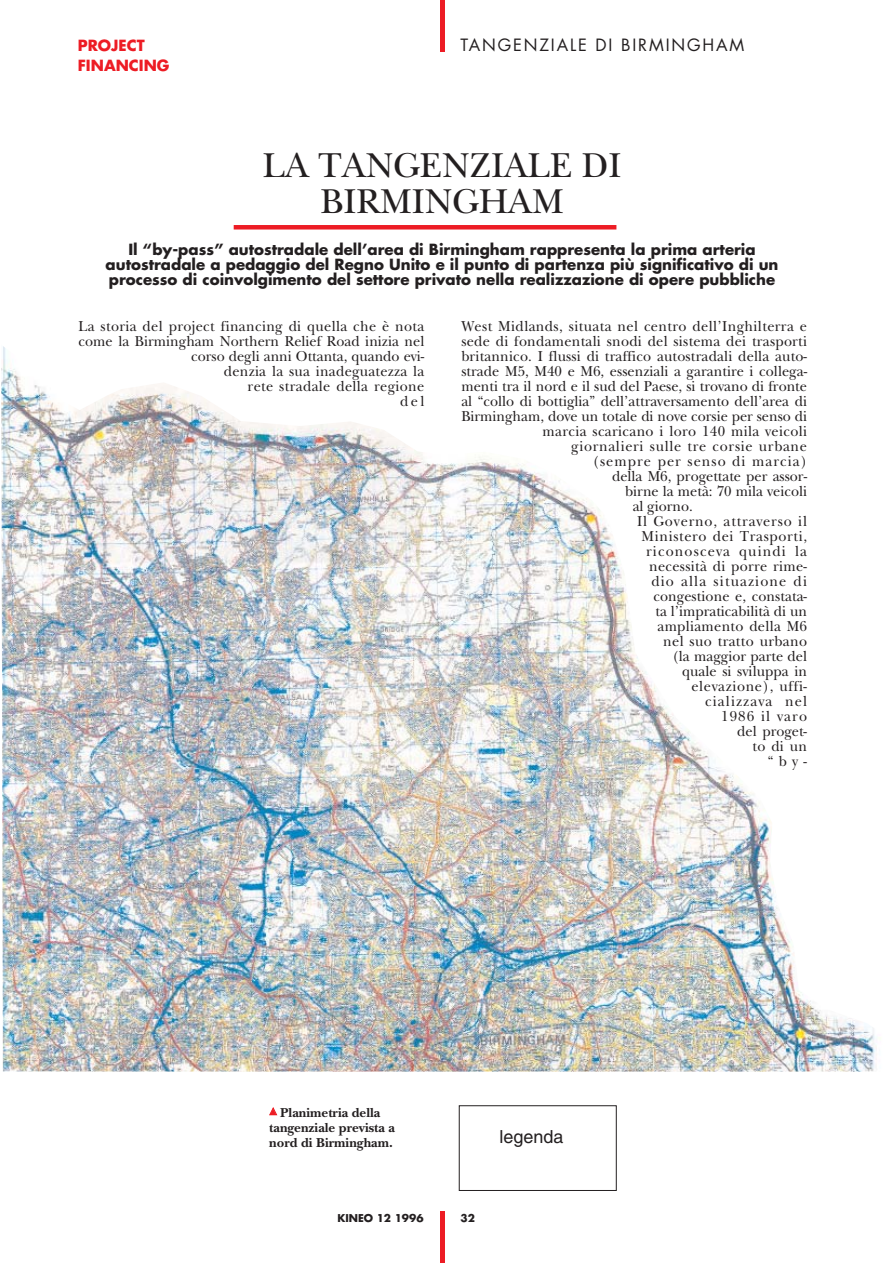
<style>
.page{position:relative;width:893px;height:1263px;background:#fff}
.page>*{position:absolute;margin:0;border:0;box-sizing:border-box;transform-origin:0 0}
.t1{font:36px/36px "New Baskerville";color:#231f20;text-align:center}
.t2{font:18px "Helvetica";color:#231f20}
.t3{font:16.5px "Futura";letter-spacing:.11em;color:#231f20}
.t4{font:15px/15px "New Baskerville";letter-spacing:.02em;color:#231f20;text-align:right;scale:.96 1}
.t5{font:15px "New Baskerville";color:#231f20;scale:.96 1}
.t6{font:700 15px/15px "Futura";color:#231f20;text-align:center}
.t7{font:15px "New Baskerville";letter-spacing:.045em;color:#231f20;scale:.96 1}
.t8{font:15px "New Baskerville";letter-spacing:.08em;color:#231f20;scale:.96 1}
.t9{font:15px "New Baskerville";letter-spacing:.07em;color:#231f20;scale:.96 1}
.t10{font:15px "New Baskerville";letter-spacing:.06em;color:#231f20;scale:.96 1}
.t11{font:700 15px "Futura";color:#ed1c24}
.t12{font:700 13.5px/15px "New Baskerville";color:#231f20}
.t13{font:700 10.5px "Futura";color:#231f20}
.s1{font-family:"Carta";font-weight:400;color:#ed1c24}
</style>
<div class="page">
<hr style="left:440px;top:0;width:4px;height:51px;background:#ed1c24">
<div style="left:234px;top:225px;width:382px;height:5px;background:#ed1c24"></div>
<img style="left:1px;top:346px;width:876px;height:726px">
<hr style="left:440px;top:1212px;width:4px;height:51px;background:#ed1c24">
<div style="left:459px;top:1106px;width:157px;height:85px;border:1px solid #231f20"></div>
<p class="t11" style="left:78px;top:37px;width:68px">PROJECT</p>
<p class="t3" style="left:461px;top:36px;width:285px">TANGENZIALE DI BIRMINGHAM</p>
<p class="t11" style="left:78px;top:56px;width:93px">FINANCING</p>
<h1 class="t1" style="left:263px;top:151px;width:360px">LA TANGENZIALE DI<br>BIRMINGHAM</h1>
<p class="t6" style="left:106px;top:242px;width:674px">Il “by-pass” autostradale dell’area di Birmingham rappresenta la prima arteria autostradale a pedaggio del Regno Unito e il punto di partenza più significativo di un processo di coinvolgimento del settore privato nella realizzazione di opere pubbliche</p>
<p class="t4" style="left:79px;top:320px;width:362px">La storia del project financing di quella che è nota come la Birmingham Northern Relief Road inizia nel corso degli anni Ottanta, quando evi-<br>denzia la sua inadeguatezza la<br>rete stradale della regione<br>del</p>
<p class="t4" style="left:461px;top:320px;width:362px">West Midlands, situata nel centro dell’Inghilterra e</p>
<p class="t4" style="left:461px;top:335px;width:362px">sede di fondamentali snodi del sistema dei trasporti</p>
<p class="t4" style="left:461px;top:350px;width:362px">britannico. I flussi di traffico autostradali della auto-</p>
<p class="t4" style="left:461px;top:365px;width:362px">strade M5, M40 e M6, essenziali a garantire i collega-</p>
<p class="t5" style="left:461px;top:381px;width:362px">menti tra il nord e il sud del Paese, si trovano di fronte</p>
<p class="t5" style="left:461px;top:396px;width:362px">al “collo di bottiglia” dell’attraversamento dell’area di</p>
<p class="t5" style="left:461px;top:411px;width:362px">Birmingham, dove un totale di nove corsie per senso di</p>
<p class="t4" style="left:542px;top:425px;width:277px">marcia scaricano i loro 140 mila veicoli</p>
<p class="t7" style="left:571px;top:441px;width:247px">giornalieri sulle tre corsie urbane</p>
<p class="t9" style="left:593px;top:456px;width:225px">(sempre per senso di marcia)</p>
<p class="t5" style="left:612px;top:471px;width:205px">della M6, progettate per assor-</p>
<p class="t5" style="left:625px;top:486px;width:191px">birne la metà: 70 mila veicoli</p>
<p class="t5" style="left:633px;top:501px;width:64px">al giorno.</p>
<p class="t10" style="left:637px;top:516px;width:178px">Il Governo, attraverso il</p>
<p class="t7" style="left:641px;top:531px;width:174px">Ministero dei Trasporti,</p>
<p class="t8" style="left:646px;top:546px;width:169px">riconosceva quindi la</p>
<p class="t4" style="left:649px;top:560px;width:166px">necessità di porre rime-</p>
<p class="t8" style="left:651px;top:576px;width:164px">dio alla situazione di</p>
<p class="t4" style="left:653px;top:590px;width:162px">congestione e, constata-</p>
<p class="t5" style="left:655px;top:606px;width:159px">ta l’impraticabilità di un</p>
<p class="t4" style="left:657px;top:620px;width:157px">ampliamento della M6</p>
<p class="t4" style="left:663px;top:635px;width:151px">nel suo tratto urbano</p>
<p class="t5" style="left:673px;top:651px;width:142px">(la maggior parte del</p>
<p class="t4" style="left:682px;top:665px;width:132px">quale si sviluppa in</p>
<p class="t7" style="left:691px;top:681px;width:122px">elevazione), uffi-</p>
<p class="t8" style="left:705px;top:696px;width:108px">cializzava nel</p>
<p class="t8" style="left:721px;top:711px;width:91px">1986 il varo</p>
<p class="t5" style="left:737px;top:726px;width:74px">del proget-</p>
<p class="t4" style="left:752px;top:740px;width:58px">to di un</p>
<p class="t4" style="left:768px;top:755px;width:43px">“by-</p>
<p class="t12" style="left:269px;top:1106px;width:127px"><span class="s1">-</span> Planimetria della tangenziale prevista a nord di Birmingham.</p>
<p class="t13" style="left:337px;top:1212px;width:88px">KINEO 12 1996</p>
<p class="t13" style="left:461px;top:1212px;width:16px">32</p>
<p class="t2" style="left:499px;top:1130px;width:66px">legenda</p>
</div>
